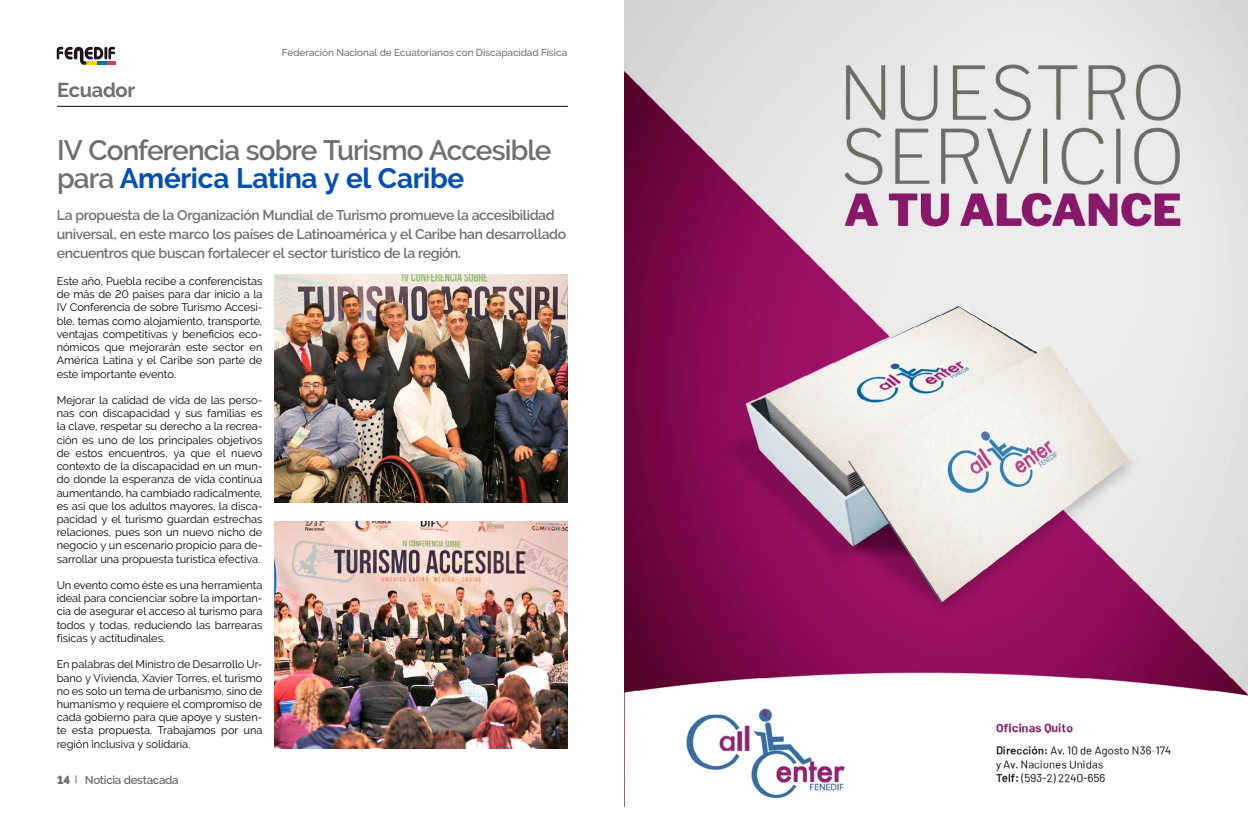
<style>
.page{position:relative;width:1248px;height:823px;background:#fff}
.page>*{position:absolute;margin:0;border:0;box-sizing:border-box;transform-origin:0 0}
.t1{font:600 28px/28px "Raleway";letter-spacing:-.03em;color:#706f6f}
.t2{font:700 20px "Raleway";letter-spacing:-.015em;color:#706f6f}
.t3{font:600 14px/19px "Raleway";letter-spacing:-.03em;color:#706f6f}
.t4{font:600 11.5px "Raleway";letter-spacing:-.025em;color:#706f6f}
.t5{font:900 11.5px "Raleway";color:#706f6f}
.t6{font:11px/13.2px "Raleway";letter-spacing:-.005em;color:#000;text-align:justify}
.t7{font:500 10px "Raleway";letter-spacing:-.005em;color:#706f6f}
.s1{font-weight:700;color:#004fb4}
</style>
<div class="page">
<svg style="left:57px;top:47px;width:58px;height:18px"></svg>
<hr style="left:57px;top:106px;width:510px;height:1px;background:#000">
<img style="left:624px;top:0;width:623px;height:807px">
<img style="left:274px;top:274px;width:293px;height:228px">
<img style="left:274px;top:521px;width:293px;height:227px">
<h2 class="t2" style="left:57px;top:79px;width:79px">Ecuador</h2>
<p class="t7" style="left:282px;top:47px;width:287px">Federación Nacional de Ecuatorianos con Discapacidad Física</p>
<h1 class="t1" style="left:57px;top:136px;width:495px">IV Conferencia sobre Turismo Accesible para <span class="s1">América Latina y el Caribe</span></h1>
<p class="t3" style="left:57px;top:206px;width:511px">La propuesta de la Organización Mundial de Turismo promueve la accesibilidad universal, en este marco los países de Latinoamérica y el Caribe han desarrollado encuentros que buscan fortalecer el sector turístico de la región.</p>
<p class="t6" style="left:57px;top:274px;width:207px">Este año, Puebla recibe a conferencistas de más de 20 países para dar inicio a la IV Conferencia de sobre Turismo Accesi&shy;ble, temas como alojamiento, transporte, ventajas competitivas y beneficios eco&shy;nómicos que mejorarán este sector en América Latina y el Caribe son parte de este importante evento.</p>
<p class="t6" style="left:57px;top:393px;width:207px">Mejorar la calidad de vida de las perso&shy;nas con discapacidad y sus familias es la clave, respetar su derecho a la recrea&shy;ción es uno de los principales objetivos de estos encuentros, ya que el nuevo contexto de la discapacidad en un mun&shy;do donde la esperanza de vida continúa aumentando, ha cambiado radicalmente, es así que los adultos mayores, la disca&shy;pacidad y el turismo guardan estrechas relaciones, pues son un nuevo nicho de negocio y un escenario propicio para de&shy;sarrollar una propuesta turística efectiva.</p>
<p class="t6" style="left:57px;top:578px;width:207px">Un evento como éste es una herramienta ideal para concienciar sobre la importan&shy;cia de asegurar el acceso al turismo para todos y todas, reduciendo las barrearas físicas y actitudinales.</p>
<p class="t6" style="left:57px;top:657px;width:207px">En palabras del Ministro de Desarrollo Ur&shy;bano y Vivienda, Xavier Torres, el turismo no es solo un tema de urbanismo, sino de humanismo y requiere el compromiso de cada gobierno para que apoye y susten&shy;te esta propuesta. Trabajamos por una región inclusiva y solidaria.</p>
<p class="t5" style="left:57px;top:772px;width:14px">14</p>
<p class="t4" style="left:85px;top:772px;width:95px">Noticia destacada</p>
</div>
